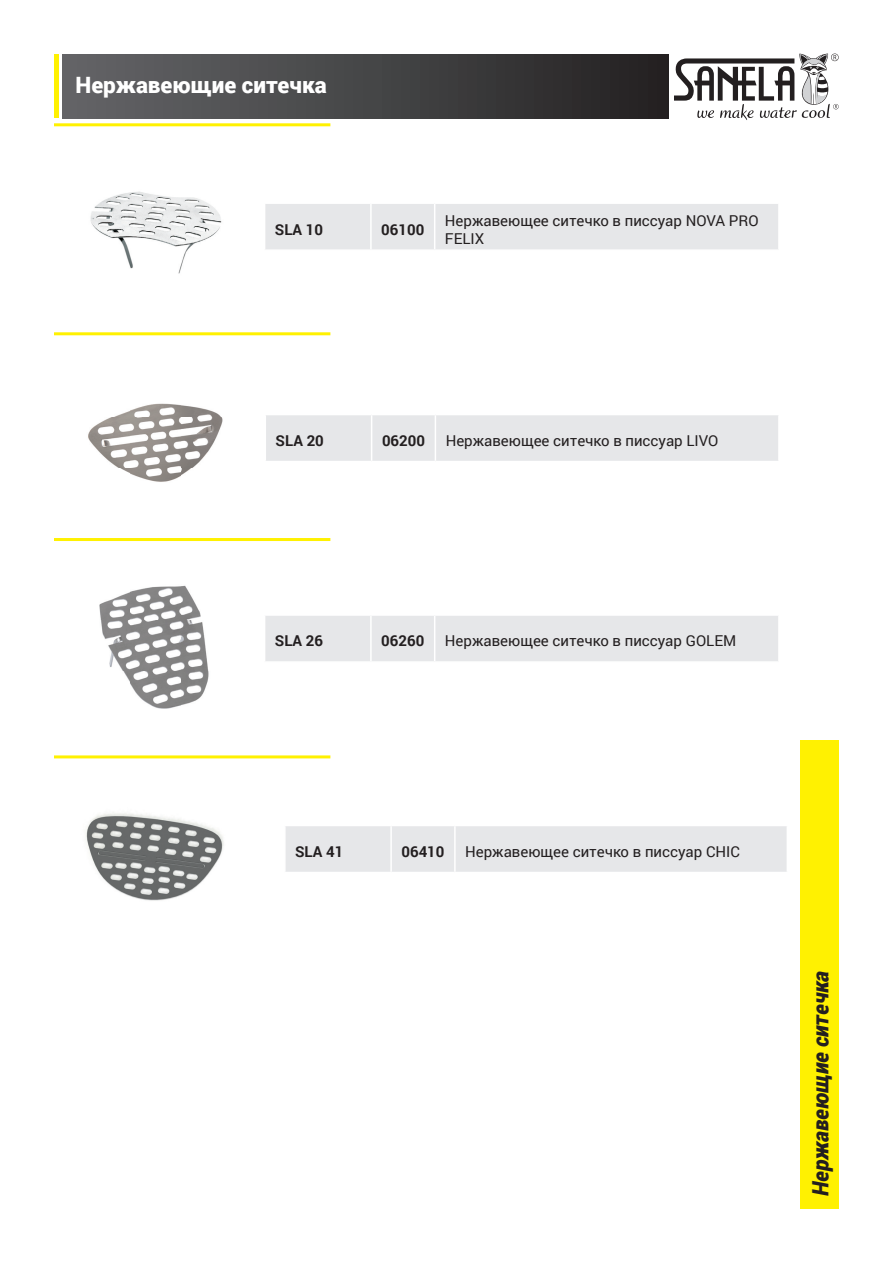
<style>
.page{position:relative;width:893px;height:1263px;background:#fff}
.page>*{position:absolute;margin:0;border:0;box-sizing:border-box;transform-origin:0 0}
.t1{font:900 22.5px "Roboto";color:#fff}
.t2{font:italic 900 22.5px "Roboto";letter-spacing:-.005em;color:#231f20;scale:.95 1}
.t3{font:15px/18px "Roboto";color:#231f20}
.t4{font:700 15px "Roboto";color:#231f20}
</style>
<div class="page">
<div style="left:265px;top:204px;width:513px;height:45px;background:#e6e7e9"></div>
<hr style="left:370px;top:204px;width:2px;height:45px;background:#fff">
<hr style="left:434px;top:204px;width:1px;height:45px;background:#fff">
<div style="left:266px;top:415px;width:512px;height:46px;background:#e6e7e9"></div>
<hr style="left:371px;top:415px;width:1px;height:46px;background:#fff">
<hr style="left:435px;top:415px;width:1px;height:46px;background:#fff">
<div style="left:265px;top:616px;width:513px;height:45px;background:#e6e7e9"></div>
<hr style="left:370px;top:616px;width:2px;height:45px;background:#fff">
<hr style="left:434px;top:616px;width:1px;height:45px;background:#fff">
<hr style="left:54px;top:538px;width:276px;height:3px;background:#fff101">
<hr style="left:54px;top:332px;width:276px;height:3px;background:#fff101">
<div style="left:63px;top:54px;width:606px;height:64px;background:linear-gradient(to right,#656669,#242223)"></div>
<hr style="left:54px;top:54px;width:4px;height:64px;background:#fff101">
<div style="left:800px;top:740px;width:39px;height:469px;background:#fff101"></div>
<hr style="left:54px;top:123px;width:276px;height:3px;background:#fff101">
<img style="left:90px;top:191px;width:132px;height:83px">
<img style="left:88px;top:403px;width:135px;height:79px">
<img style="left:99px;top:585px;width:110px;height:124px">
<hr style="left:54px;top:755px;width:276px;height:3px;background:#fff101">
<div style="left:286px;top:826px;width:501px;height:46px;background:#e6e7e9"></div>
<hr style="left:390px;top:826px;width:2px;height:46px;background:#fff">
<hr style="left:454px;top:826px;width:2px;height:46px;background:#fff">
<img style="left:86px;top:812px;width:138px;height:89px">
<svg style="left:674px;top:54px;width:165px;height:66px"></svg>
<h1 class="t1" style="left:75px;top:69px;width:253px">Нержавеющие ситечка</h1>
<p class="t4" style="left:275px;top:219px;width:50px">SLA 10</p>
<p class="t4" style="left:381px;top:219px;width:45px">06100</p>
<p class="t3" style="left:445px;top:211px;width:315px">Нержавеющее ситечко в писсуар NOVA PRO<br>FELIX</p>
<p class="t4" style="left:276px;top:430px;width:50px">SLA 20</p>
<p class="t4" style="left:382px;top:430px;width:45px">06200</p>
<p class="t3" style="left:446px;top:431px;width:274px">Нержавеющее ситечко в писсуар LIVO</p>
<p class="t4" style="left:275px;top:630px;width:50px">SLA 26</p>
<p class="t4" style="left:381px;top:630px;width:45px">06260</p>
<p class="t3" style="left:445px;top:631px;width:293px">Нержавеющее ситечко в писсуар GOLEM</p>
<p class="t4" style="left:295px;top:841px;width:50px">SLA 41</p>
<p class="t4" style="left:401px;top:841px;width:45px">06410</p>
<p class="t3" style="left:465px;top:842px;width:276px">Нержавеющее ситечко в писсуар CHIC</p>
<h1 class="t2" style="left:804px;top:1196px;width:239px;rotate:-90deg">Нержавеющие ситечка</h1>
</div>
